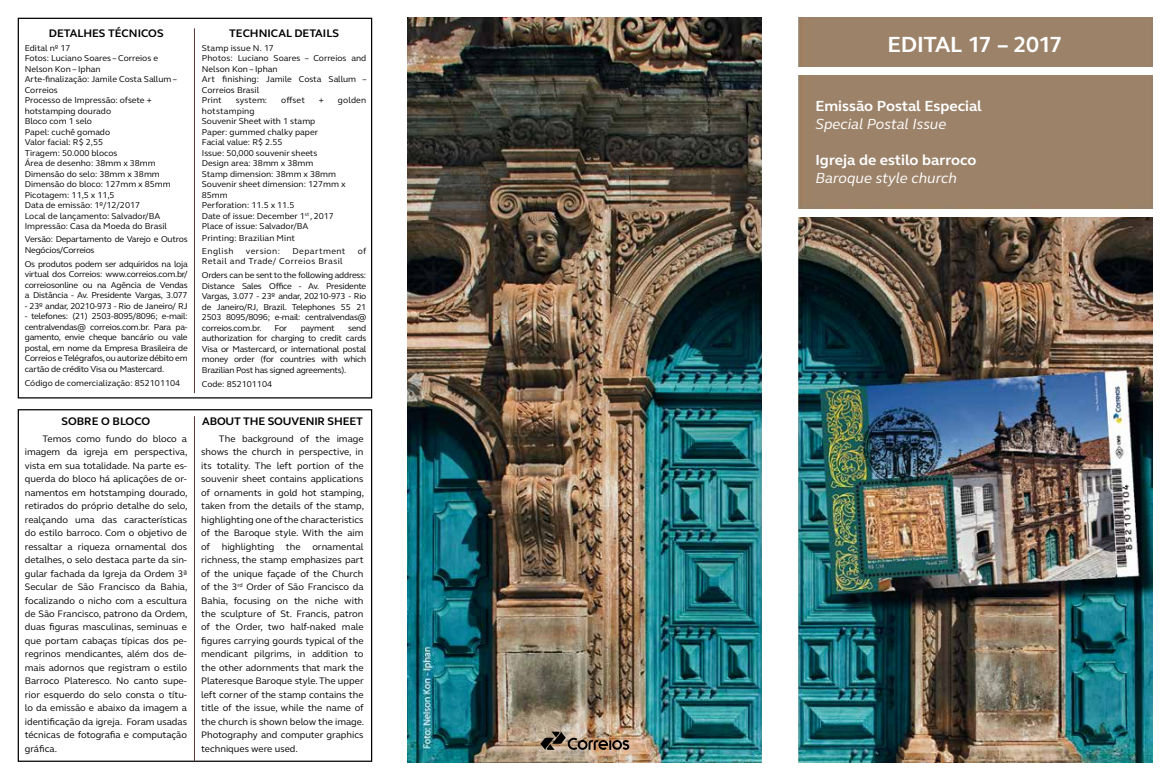
<style>
.page{position:relative;width:1170px;height:780px;background:#fff}
.page>*{position:absolute;margin:0;border:0;box-sizing:border-box;transform-origin:0 0}
.t1{font:700 22.5px "FS Elliot";letter-spacing:-.02em;color:#fff}
.t2{font:700 15px "FS Elliot";color:#fff}
.t3{font:italic 15px "FS Elliot";color:#fff}
.t4{font:700 11.25px "FS Elliot";color:#000}
.t5{font:9.62px/13.5px "FS Elliot";color:#000;text-align:justify}
.t6{font:8.75px/10.5px "FS Elliot";color:#000;text-align:justify}
.t7{font:8.75px/10.5px "FS Elliot";letter-spacing:-.025em;color:#000}
.t8{font:8.75px "FS Elliot";letter-spacing:.05em;color:#000}
</style>
<div class="page">
<img style="left:407px;top:18px;width:744px;height:744px">
<div style="left:18px;top:18px;width:354px;height:380px;border:1px solid #000"></div>
<div style="left:18px;top:409px;width:354px;height:352px;border:1px solid #000"></div>
<hr style="left:194px;top:28px;width:1px;height:365px;background:#563535">
<hr style="left:194px;top:416px;width:1px;height:345px;background:#563535">
<div style="left:782px;top:67px;width:375px;height:7px;background:#fff"></div>
<div style="left:762px;top:11px;width:35px;height:764px;background:#fff"></div>
<div style="left:791px;top:209px;width:374px;height:7px;background:#fff"></div>
<svg style="left:540px;top:731px;width:89px;height:18px;background:#88735e"></svg>
<p class="t4" style="left:49px;top:25px;width:116px">DETALHES TÉCNICOS</p>
<p class="t6" style="left:25px;top:42px;width:154px;text-align:left">Edital nº 17<br>Fotos: Luciano Soares – Correios e<br>Nelson Kon – Iphan<br>Arte-finalização: Jamile Costa Sallum –<br>Correios<br>Processo de Impressão: ofsete + hotstamping dourado<br>Bloco com 1 selo<br>Papel: cuchê gomado<br>Valor facial: R$ 2,55<br>Tiragem: 50.000 blocos<br>Área de desenho: 38mm x 38mm<br>Dimensão do selo: 38mm x 38mm<br>Dimensão do bloco: 127mm x 85mm<br>Picotagem: 11,5 x 11,5<br>Data de emissão: 1º/12/2017<br>Local de lançamento: Salvador/BA<br>Impressão: Casa da Moeda do Brasil</p>
<p class="t7" style="left:25px;top:234px;width:164px">Versão: Departamento de Varejo e Outros<br>Negócios/Correios</p>
<p class="t6" style="left:25px;top:258px;width:164px">Os produtos podem ser adquiridos na loja virtual dos Correios: www.correios.com.br/ correiosonline ou na Agência de Vendas a Distância - Av. Presidente Vargas, 3.077</p>
<p class="t7" style="left:25px;top:300px;width:164px">- 23º andar, 20210-973 - Rio de Janeiro/ RJ</p>
<p class="t6" style="left:25px;top:311px;width:164px">- telefones: (21) 2503-8095/8096; e-mail: centralvendas@ correios.com.br. Para pa&shy;gamento, envie cheque bancário ou vale postal, em nome da Empresa Brasileira de Correios e Telégrafos, ou autorize débito em cartão de crédito Visa ou Mastercard.</p>
<p class="t6" style="left:25px;top:377px;width:157px">Código de comercialização: 852101104</p>
<p class="t4" style="left:61px;top:413px;width:90px">SOBRE O BLOCO</p>
<p class="t5" style="left:25px;top:431px;width:164px;text-indent:18px">Temos como fundo do bloco a imagem da igreja em perspectiva, vista em sua totalidade. Na parte es&shy;querda do bloco há aplicações de or&shy;namentos em hotstamping dourado, retirados do próprio detalhe do selo, realçando uma das características do estilo barroco. Com o objetivo de ressaltar a riqueza ornamental dos detalhes, o selo destaca parte da sin&shy;gular fachada da Igreja da Ordem 3ª Secular de São Francisco da Bahia, focalizando o nicho com a escultura de São Francisco, patrono da Ordem, duas figuras masculinas, seminuas e que portam cabaças típicas dos pe&shy;regrinos mendicantes, além dos de&shy;mais adornos que registram o estilo Barroco Plateresco. No canto supe&shy;rior esquerdo do selo consta o títu&shy;lo da emissão e abaixo da imagem a identificação da igreja. Foram usadas técnicas de fotografia e computação gráfica.</p>
<p class="t4" style="left:229px;top:25px;width:111px">TECHNICAL DETAILS</p>
<p class="t6" style="left:202px;top:42px;width:166px;text-align:left">Stamp issue N. 17<br>Photos: Luciano Soares – Correios and<br>Nelson Kon – Iphan<br>Art finishing: Jamile Costa Sallum –<br>Correios Brasil<br>Print</p>
<p class="t6" style="left:236px;top:95px;width:33px">system:</p>
<p class="t6" style="left:281px;top:95px;width:25px">offset</p>
<p class="t6" style="left:319px;top:95px;width:7px">+</p>
<p class="t6" style="left:338px;top:95px;width:30px">golden</p>
<p class="t6" style="left:202px;top:105px;width:145px;text-align:left">hotstamping<br>Souvenir Sheet with 1 stamp<br>Paper: gummed chalky paper<br>Facial value: R$ 2.55<br>Issue: 50,000 souvenir sheets<br>Design area: 38mm x 38mm<br>Stamp dimension: 38mm x 38mm<br>Souvenir sheet dimension: 127mm x<br>85mm<br>Perforation: 11.5 x 11.5<br>Date of issue: December 1<sup>st</sup> , 2017<br>Place of issue: Salvador/BA<br>Printing: Brazilian Mint</p>
<p class="t8" style="left:202px;top:245px;width:33px">English</p>
<p class="t8" style="left:246px;top:245px;width:36px">version:</p>
<p class="t8" style="left:292px;top:245px;width:54px">Department</p>
<p class="t6" style="left:358px;top:245px;width:10px">of</p>
<p class="t7" style="left:202px;top:254px;width:166px;line-height:14px">Retail and Trade/ Correios Brasil<br>Orders can be sent to the following address:</p>
<p class="t6" style="left:202px;top:280px;width:166px">Distance Sales Office - Av. Presidente Vargas, 3.077 - 23º andar, 20210-973 - Rio de Janeiro/RJ, Brazil. Telephones 55 21<br>2503 8095/8096; e-mail: centralvendas@ correios.com.br.</p>
<p class="t6" style="left:202px;top:322px;width:166px;text-indent:146px">send authorization for charging to credit cards Visa or Mastercard, or international postal money order (for countries with which Brazilian Post has signed agreements).</p>
<p class="t6" style="left:202px;top:378px;width:72px">Code: 852101104</p>
<p class="t6" style="left:274px;top:322px;width:14px">For</p>
<p class="t7" style="left:301px;top:322px;width:35px">payment</p>
<p class="t4" style="left:202px;top:413px;width:162px">ABOUT THE SOUVENIR SHEET</p>
<p class="t5" style="left:201px;top:431px;width:164px;text-indent:18px">The background of the image shows the church in perspective, in its totality. The left portion of the souvenir sheet contains applications of ornaments in gold hot stamping, taken from the details of the stamp, highlighting one of the characteristics of the Baroque style. With the aim of highlighting the ornamental richness, the stamp emphasizes part of the unique façade of the Church of the 3<sup>rd</sup> Order of São Francisco da Bahia, focusing on the niche with the sculpture of St. Francis, patron of the Order, two half-naked male figures carrying gourds typical of the mendicant pilgrims, in addition to the other adornments that mark the Plateresque Baroque style. The upper left corner of the stamp contains the title of the issue, while the name of the church is shown below the image.<br>Photography and computer graphics techniques were used.</p>
<h1 class="t1" style="left:887px;top:29px;width:176px">EDITAL 17 – 2017</h1>
<h2 class="t2" style="left:815px;top:96px;width:168px">Emissão Postal Especial</h2>
<h2 class="t3" style="left:815px;top:114px;width:132px">Special Postal Issue</h2>
<h2 class="t2" style="left:815px;top:150px;width:163px">Igreja de estilo barroco</h2>
<h2 class="t3" style="left:815px;top:168px;width:143px">Baroque style church</h2>
</div>
